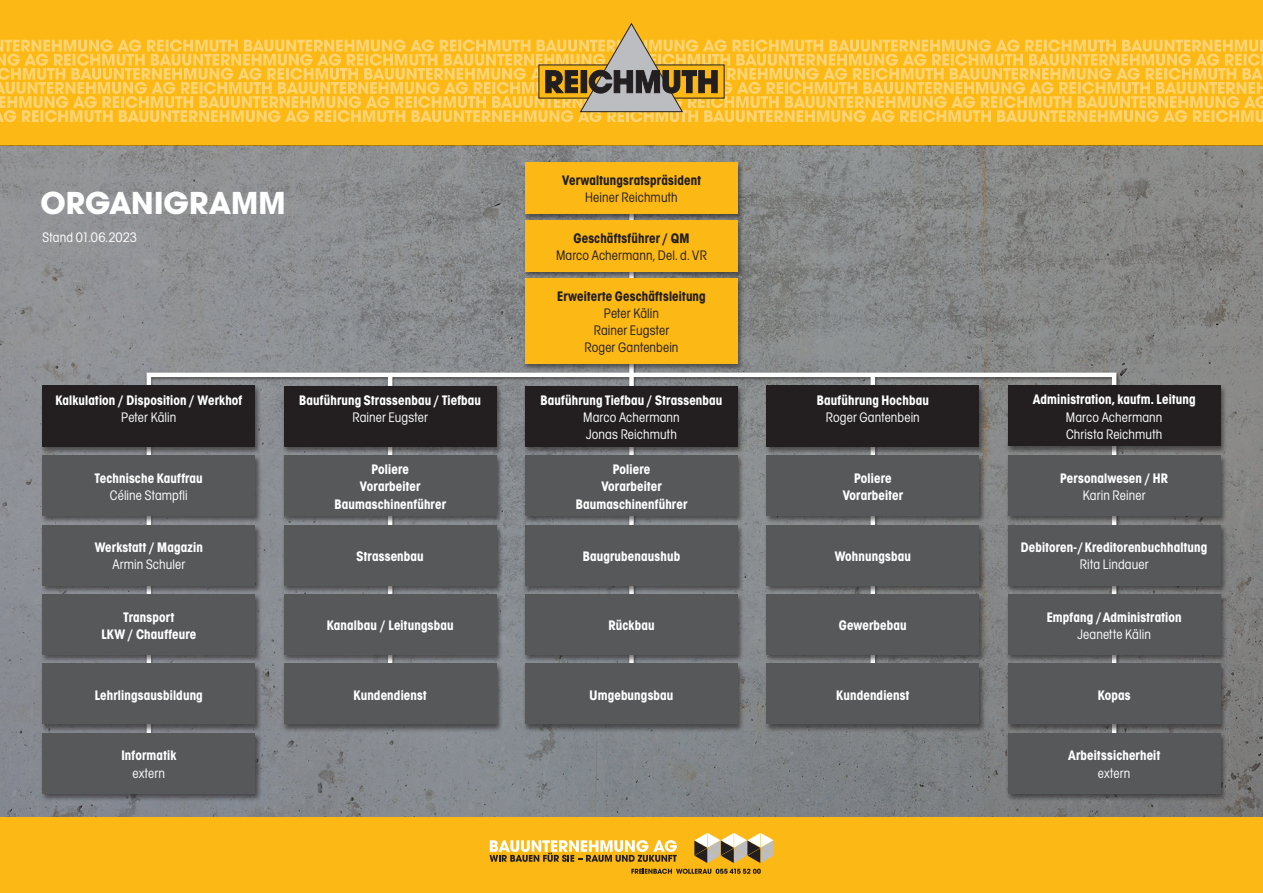
<style>
.page{position:relative;width:1263px;height:893px;background:#fcb814}
.page>*{position:absolute;margin:0;border:0;box-sizing:border-box;transform-origin:0 0}
.t1{font:700 33px "Avant Gar Got Itc T";letter-spacing:.005em;color:#fff}
.t2{font:14.25px/17.1px "Avant Gar Got Itc T Bol Con";letter-spacing:.01em;color:#fff;text-align:center}
.t3{font:14.25px/17.1px "Avant Gar Got Itc T Boo Con";letter-spacing:.005em;color:#fff}
.t4{font:14.25px/17.1px "Avant Gar Got Itc T Boo Con";letter-spacing:.01em;color:#231f20;text-align:center}
.t5{font:14.25px "Avant Gar Got Itc T Bol Con";letter-spacing:.015em;color:#231f20}
</style>
<div class="page">
<img style="left:0;top:146px;width:1263px;height:670px">
<svg style="left:0;top:23px;width:1263px;height:99px"></svg>
<svg style="left:489px;top:840px;width:188px;height:22px"></svg>
<svg style="left:694px;top:833px;width:79px;height:30px"></svg>
<svg style="left:631px;top:869px;width:130px;height:5px"></svg>
<div style="left:145px;top:195px;width:975px;height:567px;background:#231f20;opacity:.75"></div>
<svg style="left:144px;top:370px;width:975px;height:392px;background:#8b8f92"></svg>
<div style="left:629px;top:197px;width:5px;height:494px;background:#fff"></div>
<hr style="left:388px;top:375px;width:4px;height:316px;background:#fff">
<div style="left:870px;top:375px;width:5px;height:316px;background:#fff"></div>
<div style="left:523px;top:161px;width:222px;height:61px;background:#231f20;opacity:.6"></div>
<div style="left:525px;top:162px;width:213px;height:51px;background:#fcb814"></div>
<div style="left:523px;top:524px;width:222px;height:70px;background:#231f20;opacity:.6"></div>
<div style="left:525px;top:525px;width:213px;height:60px;background:#57585a"></div>
<div style="left:281px;top:524px;width:222px;height:70px;background:#231f20;opacity:.6"></div>
<div style="left:284px;top:525px;width:212px;height:60px;background:#57585a"></div>
<div style="left:1005px;top:524px;width:222px;height:70px;background:#231f20;opacity:.6"></div>
<div style="left:1008px;top:525px;width:212px;height:60px;background:#57585a"></div>
<div style="left:40px;top:593px;width:222px;height:70px;background:#231f20;opacity:.6"></div>
<div style="left:43px;top:594px;width:212px;height:61px;background:#57585a"></div>
<div style="left:764px;top:524px;width:222px;height:70px;background:#231f20;opacity:.6"></div>
<div style="left:766px;top:525px;width:213px;height:60px;background:#57585a"></div>
<div style="left:523px;top:385px;width:222px;height:70px;background:#231f20;opacity:.6"></div>
<div style="left:525px;top:386px;width:213px;height:60px;background:#231f20"></div>
<div style="left:281px;top:385px;width:222px;height:70px;background:#231f20;opacity:.6"></div>
<div style="left:284px;top:386px;width:212px;height:60px;background:#231f20"></div>
<div style="left:1005px;top:385px;width:222px;height:69px;background:#231f20;opacity:.6"></div>
<div style="left:1008px;top:386px;width:212px;height:60px;background:#231f20"></div>
<div style="left:40px;top:385px;width:222px;height:70px;background:#231f20;opacity:.6"></div>
<div style="left:43px;top:386px;width:212px;height:61px;background:#231f20"></div>
<div style="left:764px;top:385px;width:222px;height:70px;background:#231f20;opacity:.6"></div>
<div style="left:766px;top:386px;width:213px;height:61px;background:#231f20"></div>
<div style="left:523px;top:593px;width:222px;height:70px;background:#231f20;opacity:.6"></div>
<div style="left:525px;top:594px;width:213px;height:61px;background:#57585a"></div>
<div style="left:281px;top:593px;width:222px;height:70px;background:#231f20;opacity:.6"></div>
<div style="left:284px;top:594px;width:212px;height:61px;background:#57585a"></div>
<div style="left:1005px;top:593px;width:222px;height:70px;background:#231f20;opacity:.6"></div>
<div style="left:1008px;top:594px;width:212px;height:61px;background:#57585a"></div>
<div style="left:40px;top:663px;width:222px;height:69px;background:#231f20;opacity:.6"></div>
<div style="left:43px;top:664px;width:212px;height:60px;background:#57585a"></div>
<div style="left:764px;top:593px;width:222px;height:70px;background:#231f20;opacity:.6"></div>
<div style="left:766px;top:594px;width:213px;height:61px;background:#57585a"></div>
<div style="left:523px;top:219px;width:222px;height:61px;background:#231f20;opacity:.6"></div>
<div style="left:525px;top:220px;width:213px;height:51px;background:#fcb814"></div>
<div style="left:523px;top:277px;width:222px;height:95px;background:#231f20;opacity:.6"></div>
<div style="left:525px;top:278px;width:213px;height:85px;background:#fcb814"></div>
<div style="left:523px;top:454px;width:222px;height:70px;background:#231f20;opacity:.6"></div>
<div style="left:525px;top:455px;width:213px;height:61px;background:#57585a"></div>
<div style="left:281px;top:454px;width:222px;height:70px;background:#231f20;opacity:.6"></div>
<div style="left:284px;top:455px;width:212px;height:61px;background:#57585a"></div>
<div style="left:1005px;top:454px;width:222px;height:70px;background:#231f20;opacity:.6"></div>
<div style="left:1008px;top:455px;width:212px;height:61px;background:#57585a"></div>
<div style="left:40px;top:524px;width:222px;height:70px;background:#231f20;opacity:.6"></div>
<div style="left:43px;top:525px;width:212px;height:60px;background:#57585a"></div>
<div style="left:764px;top:454px;width:222px;height:70px;background:#231f20;opacity:.6"></div>
<div style="left:766px;top:455px;width:213px;height:61px;background:#57585a"></div>
<div style="left:523px;top:663px;width:222px;height:69px;background:#231f20;opacity:.6"></div>
<div style="left:525px;top:664px;width:213px;height:60px;background:#57585a"></div>
<div style="left:281px;top:663px;width:222px;height:69px;background:#231f20;opacity:.6"></div>
<div style="left:284px;top:664px;width:212px;height:60px;background:#57585a"></div>
<div style="left:1005px;top:663px;width:222px;height:69px;background:#231f20;opacity:.6"></div>
<div style="left:1008px;top:664px;width:212px;height:60px;background:#57585a"></div>
<div style="left:40px;top:732px;width:222px;height:70px;background:#231f20;opacity:.6"></div>
<div style="left:43px;top:733px;width:212px;height:60px;background:#57585a"></div>
<div style="left:764px;top:663px;width:222px;height:69px;background:#231f20;opacity:.6"></div>
<div style="left:766px;top:664px;width:213px;height:60px;background:#57585a"></div>
<div style="left:1005px;top:732px;width:222px;height:70px;background:#231f20;opacity:.6"></div>
<div style="left:1008px;top:733px;width:212px;height:60px;background:#57585a"></div>
<div style="left:40px;top:454px;width:222px;height:70px;background:#231f20;opacity:.6"></div>
<div style="left:43px;top:455px;width:212px;height:61px;background:#57585a"></div>
<h1 class="t1" style="left:40px;top:183px;width:247px">ORGANIGRAMM</h1>
<p class="t5" style="left:562px;top:172px;width:140px">Verwaltungsratspräsident</p>
<p class="t4" style="left:585px;top:189px;width:94px">Heiner Reichmuth</p>
<p class="t3" style="left:43px;top:229px;width:96px">Stand 01.06.2023</p>
<p class="t5" style="left:573px;top:230px;width:117px">Geschäftsführer / QM</p>
<p class="t4" style="left:556px;top:247px;width:152px">Marco Achermann, Del. d. VR</p>
<p class="t5" style="left:557px;top:287px;width:150px">Erweiterte Geschäftsleitung</p>
<p class="t4" style="left:584px;top:305px;width:96px">Peter Kälin<br>Rainer Eugster<br>Roger Gantenbein</p>
<p class="t2" style="left:55px;top:392px;width:188px">Kalkulation / Disposition / Werkhof</p>
<p class="t3" style="left:121px;top:409px;width:57px">Peter Kälin</p>
<p class="t2" style="left:299px;top:392px;width:183px">Bauführung Strassenbau / Tiefbau</p>
<p class="t3" style="left:352px;top:409px;width:77px">Rainer Eugster</p>
<p class="t2" style="left:541px;top:392px;width:183px">Bauführung Tiefbau / Strassenbau</p>
<p class="t3" style="left:583px;top:409px;width:98px">Marco Achermann<br>Jonas Reichmuth</p>
<p class="t2" style="left:817px;top:392px;width:113px">Bauführung Hochbau</p>
<p class="t3" style="left:826px;top:409px;width:96px">Roger Gantenbein</p>
<p class="t2" style="left:1033px;top:391px;width:164px">Administration, kaufm. Leitung</p>
<p class="t3" style="left:1066px;top:408px;width:98px">Marco Achermann<br>Christa Reichmuth</p>
<p class="t2" style="left:95px;top:469px;width:109px">Technische Kauffrau</p>
<p class="t3" style="left:110px;top:487px;width:79px">Céline Stampfli</p>
<p class="t2" style="left:334px;top:461px;width:113px">Poliere<br>Vorarbeiter<br>Baumaschinenführer</p>
<p class="t2" style="left:1060px;top:469px;width:110px">Personalwesen / HR</p>
<p class="t2" style="left:576px;top:461px;width:113px">Poliere<br>Vorarbeiter<br>Baumaschinenführer</p>
<p class="t2" style="left:843px;top:469px;width:62px">Poliere<br>Vorarbeiter</p>
<p class="t3" style="left:1083px;top:487px;width:64px">Karin Reiner</p>
<p class="t2" style="left:95px;top:539px;width:110px">Werkstatt / Magazin</p>
<p class="t3" style="left:112px;top:556px;width:74px">Armin Schuler</p>
<p class="t2" style="left:357px;top:547px;width:69px">Strassenbau</p>
<p class="t2" style="left:583px;top:547px;width:99px">Baugrubenaushub</p>
<p class="t2" style="left:835px;top:547px;width:78px">Wohnungsbau</p>
<p class="t2" style="left:1021px;top:539px;width:188px">Debitoren- / Kreditorenbuchhaltung</p>
<p class="t3" style="left:1080px;top:556px;width:70px">Rita Lindauer</p>
<p class="t2" style="left:101px;top:608px;width:96px">Transport<br>LKW / Chauffeure</p>
<p class="t2" style="left:327px;top:617px;width:128px">Kanalbau / Leitungsbau</p>
<p class="t2" style="left:608px;top:617px;width:48px">Rückbau</p>
<p class="t2" style="left:839px;top:617px;width:69px">Gewerbebau</p>
<p class="t2" style="left:1047px;top:608px;width:136px">Empfang / Administration</p>
<p class="t3" style="left:1077px;top:626px;width:75px">Jeanette Kälin</p>
<p class="t2" style="left:95px;top:686px;width:109px">Lehrlingsausbildung</p>
<p class="t2" style="left:121px;top:747px;width:56px">Informatik</p>
<p class="t3" style="left:133px;top:764px;width:34px">extern</p>
<p class="t2" style="left:354px;top:686px;width:75px">Kundendienst</p>
<p class="t2" style="left:589px;top:686px;width:85px">Umgebungsbau</p>
<p class="t2" style="left:1098px;top:686px;width:34px">Kopas</p>
<p class="t2" style="left:836px;top:686px;width:75px">Kundendienst</p>
<p class="t2" style="left:1068px;top:747px;width:93px">Arbeitssicherheit</p>
<p class="t3" style="left:1098px;top:764px;width:34px">extern</p>
</div>
